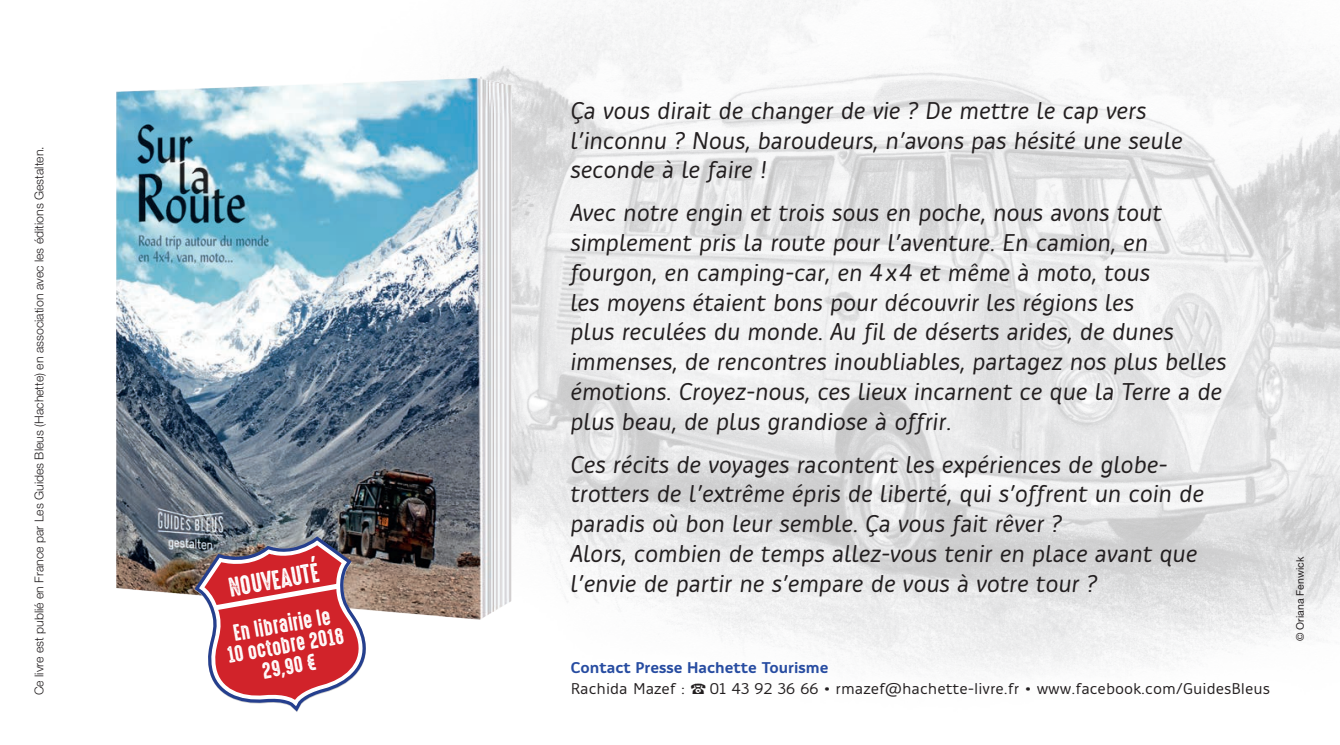
<style>
.page{position:relative;width:1340px;height:745px;background:#fff}
.page>*{position:absolute;margin:0;border:0;box-sizing:border-box;transform-origin:0 0}
.t1{font:italic 24.5px/29.8px "Ovink";color:#231f20}
.t2{font:24.5px "High Voltage Rough";color:#fff}
.t3{font:21px "High Voltage Rough";color:#fff}
.t4{font:15.75px "Ovink";color:#231f20}
.t5{font:600 15.75px "Ovink";color:#274ca1}
.t6{font:300 12.25px "Helvetica Neue LT Std";color:#231f20}
.t7{font:10.5px "Helvetica Neue LT Std";color:#231f20}
.s1{font-family:"Bundesbahn Pi One"}
</style>
<div class="page">
<img style="left:296px;top:0;width:1043px;height:712px">
<img style="left:116px;top:13px;width:412px;height:652px">
<svg style="left:194px;top:536px;width:173px;height:175px"></svg>
<p class="t6" style="left:32px;top:694px;width:550px;rotate:-90deg">Ce livre est publié en France par Les Guides Bleus (Hachette) en association avec les éditions Gestalten.</p>
<p class="t1" style="left:570px;top:96px;width:613px">Ça vous dirait de changer de vie ? De mettre le cap vers l’inconnu ? Nous, baroudeurs, n’avons pas hésité une seule seconde à le faire !</p>
<p class="t1" style="left:570px;top:198px;width:657px">Avec notre engin et trois sous en poche, nous avons tout simplement pris la route pour l’aventure. En camion, en fourgon, en camping-car, en 4x4 et même à moto, tous<br>les moyens étaient bons pour découvrir les régions les<br>plus reculées du monde. Au fil de déserts arides, de dunes immenses, de rencontres inoubliables, partagez nos plus belles émotions. Croyez-nous, ces lieux incarnent ce que la Terre a de plus beau, de plus grandiose à offrir.</p>
<p class="t1" style="left:570px;top:449px;width:635px">Ces récits de voyages racontent les expériences de globe&shy;trotters de l’extrême épris de liberté, qui s’offrent un coin de paradis où bon leur semble. Ça vous fait rêver ?</p>
<p class="t1" style="left:570px;top:539px;width:628px">Alors, combien de temps allez-vous tenir en place avant que l’envie de partir ne s’empare de vous à votre tour ?</p>
<p class="t2" style="left:226px;top:574px;width:93px;rotate:-10deg">NOUVEAUTÉ</p>
<p class="t7" style="left:1293px;top:640px;width:86px;rotate:-90deg">© Oriana Fenwick</p>
<p class="t3" style="left:231px;top:621px;width:100px;rotate:-10deg">En librairie le</p>
<p class="t3" style="left:225px;top:643px;width:120px;rotate:-10deg">10 octobre 2018</p>
<p class="t3" style="left:260px;top:659px;width:56px;rotate:-10deg">29,90 €</p>
<p class="t5" style="left:570px;top:657px;width:259px">Contact Presse Hachette Tourisme</p>
<p class="t4" style="left:570px;top:679px;width:701px">Rachida Mazef : <span class="s1">(</span> 01 43 92 36 66 • rmazef@hachette-livre.fr • www.facebook.com/GuidesBleus</p>
</div>
